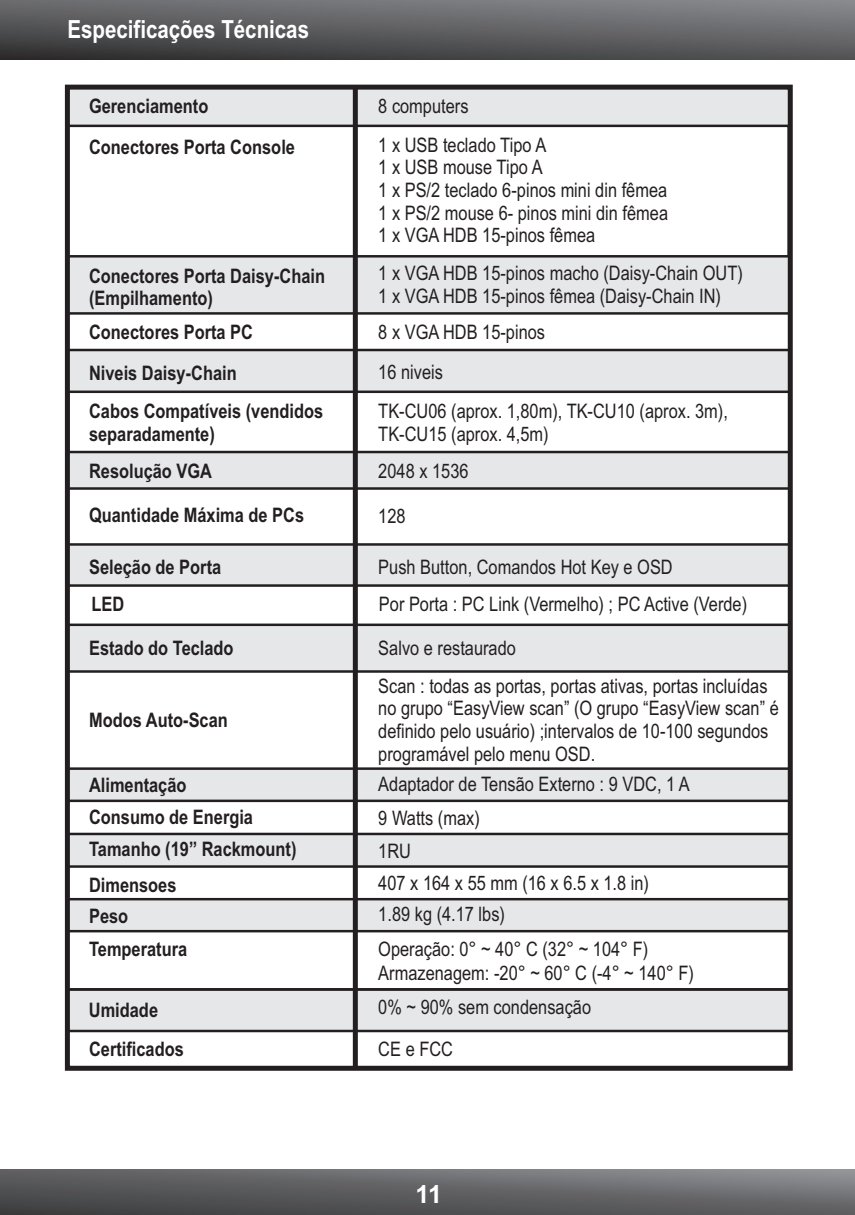
<style>
.page{position:relative;width:855px;height:1215px;background:#fff}
.page>*{position:absolute;margin:0;border:0;box-sizing:border-box;transform-origin:0 0}
.t1{font:700 25px "Arial Narrow";color:#fff}
.t2{font:700 25px "Arial";color:#fff}
.t3{font:20px/22.8px "Arial Narrow";color:#231f20}
.t4{font:700 20px/22.8px "Arial Narrow";color:#231f20}
</style>
<div class="page">
<svg style="left:0;top:0;width:855px;height:59px;background:#5e5e61"></svg>
<svg style="left:0;top:1170px;width:855px;height:45px;background:#606163"></svg>
<div style="left:71px;top:91px;width:716px;height:937px;background:#e6e7e9"></div>
<svg style="left:71px;top:311px;width:716px;height:42px"></svg>
<svg style="left:71px;top:389px;width:716px;height:66px"></svg>
<svg style="left:71px;top:123px;width:716px;height:136px"></svg>
<svg style="left:64px;top:486px;width:723px;height:61px"></svg>
<svg style="left:71px;top:669px;width:716px;height:102px"></svg>
<svg style="left:71px;top:864px;width:716px;height:38px"></svg>
<svg style="left:71px;top:929px;width:716px;height:59px"></svg>
<svg style="left:64px;top:583px;width:723px;height:44px"></svg>
<svg style="left:71px;top:798px;width:716px;height:38px"></svg>
<div style="left:353px;top:87px;width:5px;height:981px;background:#231f20"></div>
<div style="left:66px;top:988px;width:726px;height:44px;border:3px solid #231f20"></div>
<div style="left:65px;top:85px;width:728px;height:986px;border:5px solid #231f20"></div>
<p class="t1" style="left:68px;top:20px;width:243px">Especificações Técnicas</p>
<p class="t4" style="left:89px;top:97px;width:121px">Gerenciamento</p>
<p class="t3" style="left:378px;top:97px;width:92px">8 computers</p>
<p class="t4" style="left:89px;top:138px;width:207px">Conectores Porta Console</p>
<p class="t3" style="left:378px;top:135px;width:291px">1 x USB teclado Tipo A<br>1 x USB mouse Tipo A<br>1 x PS/2 teclado 6-pinos mini din fêmea<br>1 x PS/2 mouse 6- pinos mini din fêmea<br>1 x VGA HDB 15-pinos fêmea</p>
<p class="t4" style="left:89px;top:266px;width:238px">Conectores Porta Daisy-Chain (Empilhamento)</p>
<p class="t3" style="left:378px;top:264px;width:366px">1 x VGA HDB 15-pinos macho (Daisy-Chain OUT)<br>1 x VGA HDB 15-pinos fêmea (Daisy-Chain IN)</p>
<p class="t4" style="left:89px;top:322px;width:166px">Conectores Porta PC</p>
<p class="t3" style="left:378px;top:323px;width:168px">8 x VGA HDB 15-pinos</p>
<p class="t4" style="left:89px;top:364px;width:149px">Niveis Daisy-Chain</p>
<p class="t3" style="left:378px;top:363px;width:66px">16 niveis</p>
<p class="t4" style="left:89px;top:401px;width:236px">Cabos Compatíveis (vendidos separadamente)</p>
<p class="t3" style="left:378px;top:401px;width:351px">TK-CU06 (aprox. 1,80m), TK-CU10 (aprox. 3m),<br>TK-CU15 (aprox. 4,5m)</p>
<p class="t4" style="left:89px;top:462px;width:125px">Resolução VGA</p>
<p class="t3" style="left:378px;top:462px;width:92px">2048 x 1536</p>
<p class="t4" style="left:89px;top:505px;width:217px">Quantidade Máxima de PCs</p>
<p class="t3" style="left:378px;top:506px;width:29px">128</p>
<p class="t3" style="left:378px;top:558px;width:296px">Push Button, Comandos Hot Key e OSD</p>
<p class="t4" style="left:92px;top:594px;width:34px">LED</p>
<p class="t3" style="left:379px;top:594px;width:370px">Por Porta : PC Link (Vermelho) ; PC Active (Verde)</p>
<p class="t4" style="left:89px;top:558px;width:134px">Seleção de Porta</p>
<p class="t4" style="left:89px;top:639px;width:146px">Estado do Teclado</p>
<p class="t3" style="left:378px;top:631px;width:391px;line-height:37.5px">Salvo e restaurado<br>Scan : todas as portas, portas ativas, portas incluídas</p>
<p class="t3" style="left:378px;top:699px;width:402px">no grupo “EasyView scan” (O grupo “EasyView scan” é definido pelo usuário) ;intervalos de 10-100 segundos programável pelo menu OSD.</p>
<p class="t4" style="left:89px;top:776px;width:99px">Alimentação</p>
<p class="t3" style="left:378px;top:774px;width:313px">Adaptador de Tensão Externo : 9 VDC, 1 A</p>
<p class="t4" style="left:89px;top:711px;width:140px">Modos Auto-Scan</p>
<p class="t4" style="left:89px;top:808px;width:166px">Consumo de Energia</p>
<p class="t3" style="left:378px;top:808px;width:103px">9 Watts (max)</p>
<p class="t4" style="left:89px;top:839px;width:209px">Tamanho (19” Rackmount)</p>
<p class="t3" style="left:378px;top:841px;width:34px">1RU</p>
<p class="t4" style="left:89px;top:875px;width:89px">Dimensoes</p>
<p class="t3" style="left:378px;top:873px;width:272px">407 x 164 x 55 mm (16 x 6.5 x 1.8 in)</p>
<p class="t4" style="left:89px;top:906px;width:41px">Peso</p>
<p class="t3" style="left:378px;top:904px;width:128px">1.89 kg (4.17 lbs)</p>
<p class="t4" style="left:89px;top:940px;width:100px">Temperatura</p>
<p class="t3" style="left:378px;top:940px;width:271px">Operação: 0° ~ 40° C (32° ~ 104° F)</p>
<p class="t3" style="left:378px;top:963px;width:317px">Armazenagem: -20° ~ 60° C (-4° ~ 140° F)</p>
<p class="t4" style="left:89px;top:1000px;width:71px">Umidade</p>
<p class="t3" style="left:378px;top:998px;width:214px">0% ~ 90% sem condensação</p>
<p class="t4" style="left:89px;top:1040px;width:96px">Certificados</p>
<p class="t3" style="left:378px;top:1040px;width:76px">CE e FCC</p>
<p class="t2" style="left:416px;top:1184px;width:28px">11</p>
</div>
